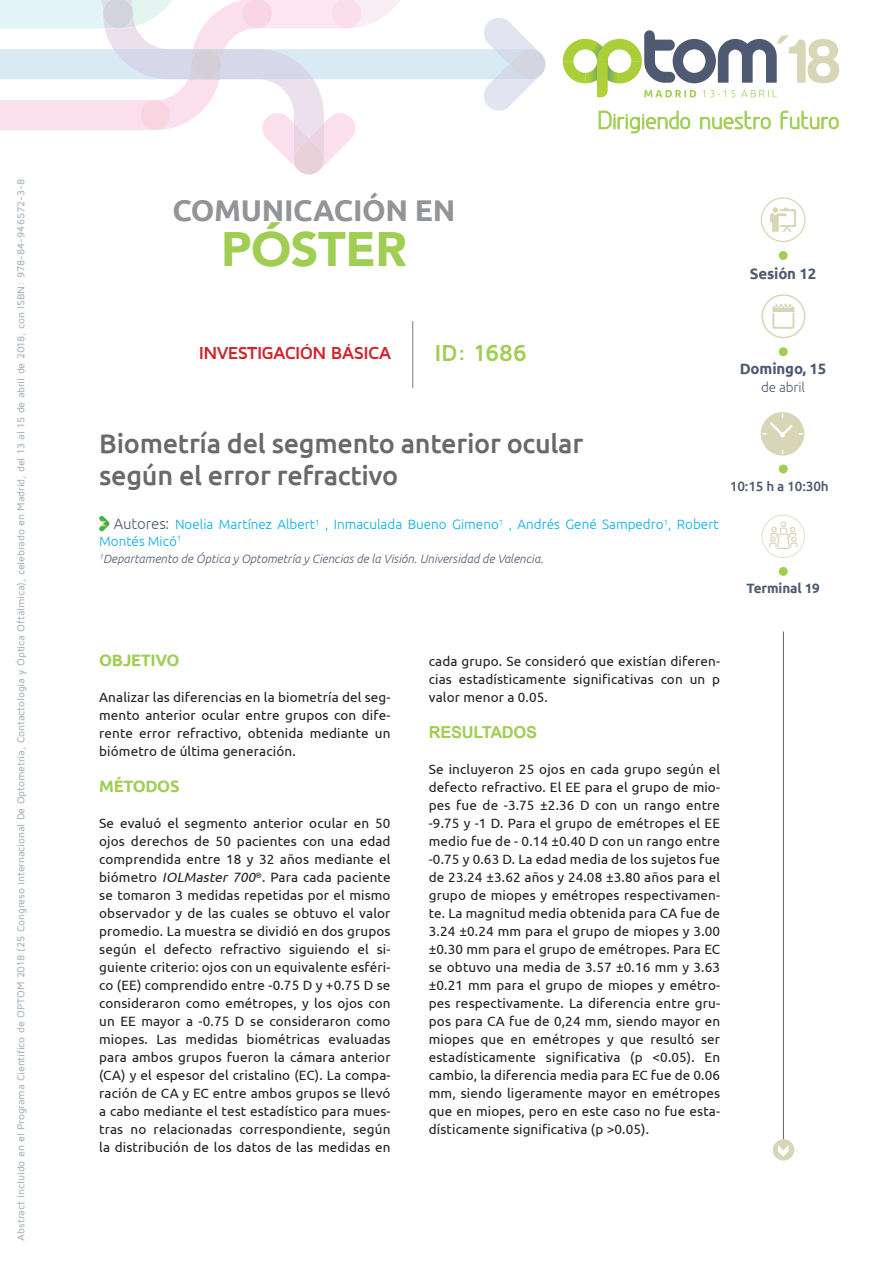
<style>
.page{position:relative;width:893px;height:1263px;background:#fff}
.page>*{position:absolute;margin:0;border:0;box-sizing:border-box;transform-origin:0 0}
.t1{font:900 48.3px "Avenir";letter-spacing:-.01em;color:#a0ce53}
.t2{font:700 30px "Ubuntu";letter-spacing:-.01em;color:#929497}
.t3{font:500 27px/31.5px "Ubuntu";letter-spacing:-.01em;color:#69696c}
.t4{font:700 24px "Maven Pro";letter-spacing:-.02em;color:#a0ce53}
.t5{font:23.4px "Greyscale Basic";color:#a0ce53}
.t6{font:700 18px "Maven Pro";letter-spacing:-.04em;color:#d1232a}
.t7{font:700 16.5px "Ubuntu";letter-spacing:-.02em;color:#a0ce53}
.t8{font:700 16.5px "Arial";letter-spacing:-.02em;color:#a0ce53}
.t9{font:700 15px "Ubuntu";letter-spacing:-.01em;color:#4e5a71}
.t10{font:13.5px/18px "Ubuntu";letter-spacing:.01em;color:#231f20;text-align:justify}
.t11{font:300 13.5px/16.5px "Ubuntu";color:#00aee8}
.t12{font:500 13.5px "Ubuntu";letter-spacing:-.01em;color:#4e5a71}
.t13{font:700 13.5px "Ubuntu";color:#4e5a71}
.t14{font:300 13.5px "Ubuntu";letter-spacing:-.01em;color:#4e5a71}
.t15{font:italic 300 12px "Ubuntu";color:#4e5a71}
.t16{font:500 10.5px "Maven Pro";letter-spacing:-.015em;color:#a5b4be}
.s1{font-size:15px;color:#4e5a71}
.s2{font-style:italic}
</style>
<div class="page">
<svg style="left:563px;top:30px;width:276px;height:67px"></svg>
<svg style="left:599px;top:111px;width:91px;height:22px"></svg>
<svg style="left:700px;top:111px;width:71px;height:18px"></svg>
<svg style="left:781px;top:111px;width:58px;height:18px"></svg>
<svg style="left:0;top:0;width:545px;height:175px"></svg>
<div style="left:773px;top:1139px;width:21px;height:21px;background:#d9d6b7;border-radius:50%"></div>
<svg style="left:778px;top:1145px;width:11px;height:12px"></svg>
<div style="left:761px;top:294px;width:44px;height:44px;border:2px solid #d9d6b7;border-radius:50%"></div>
<div style="left:779px;top:347px;width:9px;height:9px;background:#a0ce53;border-radius:50%"></div>
<div style="left:779px;top:251px;width:9px;height:9px;background:#a0ce53;border-radius:50%"></div>
<svg style="left:772px;top:304px;width:22px;height:25px"></svg>
<div style="left:779px;top:567px;width:9px;height:9px;background:#a0ce53;border-radius:50%"></div>
<div style="left:762px;top:515px;width:43px;height:43px;border:1px solid #dfe2c7;border-radius:50%"></div>
<svg style="left:769px;top:521px;width:28px;height:28px"></svg>
<div style="left:779px;top:464px;width:9px;height:9px;background:#a0ce53;border-radius:50%"></div>
<svg style="left:761px;top:412px;width:43px;height:44px"></svg>
<hr style="left:783px;top:631px;width:1px;height:508px;background:#69696c">
<svg style="left:761px;top:197px;width:44px;height:45px"></svg>
<hr style="left:412px;top:321px;width:1px;height:67px;background:#7a8086">
<svg style="left:99px;top:516px;width:10px;height:15px"></svg>
<p class="t16" style="left:14px;top:1240px;width:1063px;rotate:-90deg">Abstract incluido en el Programa Científico de OPTOM 2018 (25 Congreso internacional De Optometría, Contactología y Óptica Oftálmica), celebrado en Madrid, del 13 al 15 de abril de 2018, con ISBN: 978-84-946572-3-8</p>
<h2 class="t2" style="left:172px;top:192px;width:262px">COMUNICACIÓN EN</h2>
<h1 class="t1" style="left:221px;top:208px;width:187px">PÓSTER</h1>
<h3 class="t6" style="left:199px;top:341px;width:194px">INVESTI GACI ÓN BÁSI CA</h3>
<h3 class="t4" style="left:434px;top:338px;width:94px">ID: 1686</h3>
<h3 class="t5" style="left:597px;top:106px;width:244px">Dirigiendo nuestro futuro</h3>
<p class="t9" style="left:750px;top:264px;width:68px">SESIÓN 12</p>
<p class="t9" style="left:740px;top:360px;width:88px">DOMINGO, 15</p>
<p class="t14" style="left:761px;top:379px;width:45px">de abril</p>
<h3 class="t3" style="left:99px;top:427px;width:486px">Biometría del segmento anterior ocular según el error refractivo</h3>
<p class="t11" style="left:99px;top:516px;width:621px;text-indent:15px"><span class="s1">Autores:</span> Noelia Martínez Albert<sup>1</sup> , Inmaculada Bueno Gimeno<sup>1</sup> , Andrés Gené Sampedro<sup>1</sup>, Robert<br>Montés Micó<sup>1</sup></p>
<p class="t15" style="left:99px;top:552px;width:446px"><sup>1</sup>Departamento de Óptica y Optometría y Ciencias de la Visión. Universidad de Valencia.</p>
<p class="t12" style="left:730px;top:478px;width:100px">10:15 h a 10:30h</p>
<p class="t13" style="left:747px;top:580px;width:75px">TERMINAL 19</p>
<p class="t7" style="left:99px;top:650px;width:79px">OBJETIVO</p>
<p class="t10" style="left:99px;top:688px;width:293px">Analizar las diferencias en la biometría del seg&shy;mento anterior ocular entre grupos con dife&shy;rente error refractivo, obtenida mediante un biómetro de última generación.</p>
<p class="t7" style="left:99px;top:776px;width:82px">MÉTO DOS</p>
<p class="t10" style="left:99px;top:814px;width:293px">Se evaluó el segmento anterior ocular en 50 ojos derechos de 50 pacientes con una edad comprendida entre 18 y 32 años mediante el biómetro <span class="s2">IOLMaster 700</span><sup>®</sup>. Para cada paciente se tomaron 3 medidas repetidas por el mismo observador y de las cuales se obtuvo el valor promedio. La muestra se dividió en dos grupos según el defecto refractivo siguiendo el si&shy;guiente criterio: ojos con un equivalente esféri&shy;co (EE) comprendido entre -0.75 D y +0.75 D se consideraron como emétropes, y los ojos con un EE mayor a -0.75 D se consideraron como miopes. Las medidas biométricas evaluadas para ambos grupos fueron la cámara anterior (CA) y el espesor del cristalino (EC). La compa&shy;ración de CA y EC entre ambos grupos se llevó a cabo mediante el test estadístico para mues&shy;tras no relacionadas correspondiente, según la distribución de los datos de las medidas en</p>
<p class="t10" style="left:429px;top:652px;width:293px">cada grupo. Se consideró que existían diferen&shy;cias estadísticamente significativas con un p valor menor a 0.05.</p>
<p class="t8" style="left:429px;top:721px;width:110px">RESULTADOS</p>
<p class="t10" style="left:429px;top:760px;width:293px">Se incluyeron 25 ojos en cada grupo según el defecto refractivo. El EE para el grupo de mio&shy;pes fue de -3.75 ±2.36 D con un rango entre -9.75 y -1 D. Para el grupo de emétropes el EE medio fue de - 0.14 ±0.40 D con un rango entre -0.75 y 0.63 D. La edad media de los sujetos fue de 23.24 ±3.62 años y 24.08 ±3.80 años para el grupo de miopes y emétropes respectivamen&shy;te. La magnitud media obtenida para CA fue de 3.24 ±0.24 mm para el grupo de miopes y 3.00 ±0.30 mm para el grupo de emétropes. Para EC se obtuvo una media de 3.57 ±0.16 mm y 3.63 ±0.21 mm para el grupo de miopes y emétro&shy;pes respectivamente. La diferencia entre gru&shy;pos para CA fue de 0,24 mm, siendo mayor en miopes que en emétropes y que resultó ser estadísticamente significativa (p &lt;0.05). En cambio, la diferencia media para EC fue de 0.06 mm, siendo ligeramente mayor en emétropes que en miopes, pero en este caso no fue esta&shy;dísticamente significativa (p &gt;0.05).</p>
</div>
